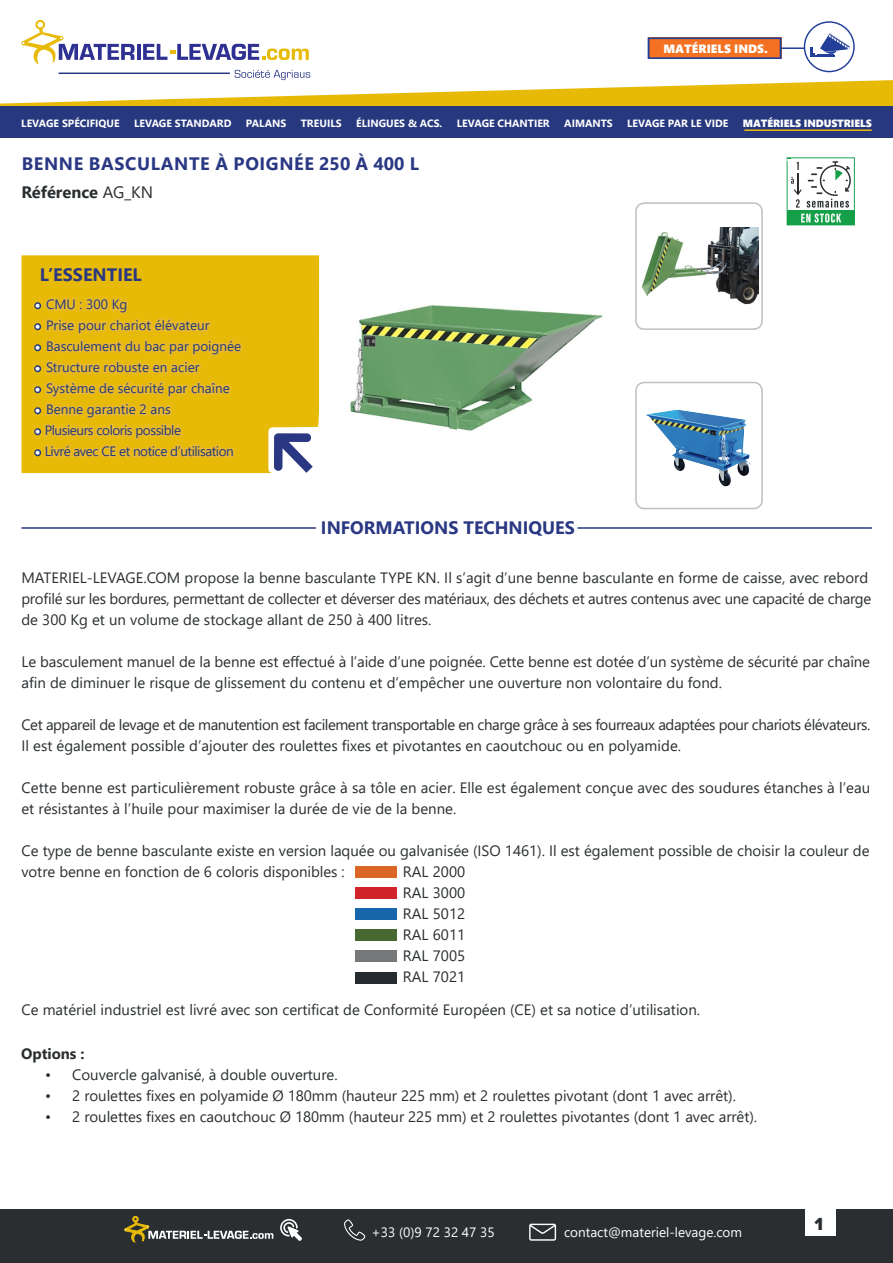
<style>
.page{position:relative;width:893px;height:1263px;background:#fff}
.page>*{position:absolute;margin:0;border:0;box-sizing:border-box;transform-origin:0 0}
.t1{font:700 18px "Segoe UI";color:#2a3783}
.t2{font:700 18px "Segoe UI";letter-spacing:.035em;color:#2a3783}
.t3{font:900 18px "Casto";color:#2a2d30}
.t4{font:700 16.5px "Segoe UI";color:#2a2e30}
.t5{font:15px/21px "Segoe UI";color:#2a2e30}
.t6{font:15px/21px "Segoe UI";letter-spacing:-.03em;color:#2a2e30}
.t7{font:700 15px "Segoe UI";letter-spacing:-.005em;color:#2a2e30}
.t8{font:13.5px "Segoe UI";color:#243a7b}
.t9{font:13.5px "Segoe UI";letter-spacing:-.035em;color:#243a7b}
.t10{font:13.5px "Segoe UI";color:#fff}
.t11{font:12px "Segoe UI Black";color:#fff}
.t12{font:700 10.5px "Segoe UI";color:#fff}
.t13{font:10.5px "Segoe UI Black";letter-spacing:-.01em;color:#fff}
.s1{font-weight:400}
.s2{font-family:"Minion Pro";font-size:15px;color:#fff}
</style>
<div class="page">
<hr style="left:21px;top:527px;width:295px;height:2px;background:#2a3783">
<hr style="left:577px;top:527px;width:295px;height:2px;background:#2a3783">
<div style="left:22px;top:255px;width:298px;height:218px;background:#e8ba08"></div>
<svg style="left:274px;top:433px;width:39px;height:40px"></svg>
<div style="left:34px;top:302px;width:7px;height:7px;border:3px solid #243a7b;border-radius:50%"></div>
<div style="left:34px;top:323px;width:7px;height:7px;border:3px solid #243a7b;border-radius:50%"></div>
<div style="left:34px;top:344px;width:7px;height:7px;border:3px solid #243a7b;border-radius:50%"></div>
<div style="left:34px;top:365px;width:7px;height:7px;border:3px solid #243a7b;border-radius:50%"></div>
<div style="left:34px;top:386px;width:7px;height:7px;border:3px solid #243a7b;border-radius:50%"></div>
<div style="left:34px;top:407px;width:7px;height:7px;border:3px solid #243a7b;border-radius:50%"></div>
<div style="left:34px;top:428px;width:7px;height:7px;border:3px solid #243a7b;border-radius:50%"></div>
<div style="left:34px;top:449px;width:7px;height:7px;border:3px solid #243a7b;border-radius:50%"></div>
<svg style="left:43px;top:273px;width:201px;height:197px;background:#e7b914"></svg>
<svg style="left:787px;top:157px;width:68px;height:68px"></svg>
<svg style="left:0;top:20px;width:893px;height:86px"></svg>
<div style="left:0;top:106px;width:893px;height:31px;background:#27387f"></div>
<hr style="left:744px;top:129px;width:128px;height:2px;background:#e8ba08">
<div style="left:0;top:1209px;width:893px;height:54px;background:#2a2e30"></div>
<svg style="left:280px;top:1219px;width:22px;height:22px"></svg>
<svg style="left:344px;top:1219px;width:21px;height:22px"></svg>
<svg style="left:529px;top:1224px;width:27px;height:17px"></svg>
<svg style="left:124px;top:1216px;width:149px;height:26px"></svg>
<div style="left:805px;top:1206px;width:30px;height:30px;background:#fff"></div>
<div style="left:635px;top:382px;width:128px;height:127px;border:2px solid #c0bec0;border-radius:9px"></div>
<div style="left:635px;top:202px;width:128px;height:128px;border:2px solid #c0bec0;border-radius:9px"></div>
<div style="left:355px;top:866px;width:41px;height:12px;background:#da6627"></div>
<div style="left:355px;top:887px;width:41px;height:12px;background:#d1232a"></div>
<div style="left:355px;top:908px;width:41px;height:12px;background:#1666ab"></div>
<div style="left:355px;top:929px;width:41px;height:12px;background:#476830"></div>
<div style="left:355px;top:950px;width:41px;height:12px;background:#767879"></div>
<div style="left:355px;top:973px;width:41px;height:11px;background:#252c30"></div>
<img style="left:350px;top:305px;width:253px;height:126px">
<img style="left:641px;top:228px;width:117px;height:76px">
<img style="left:646px;top:409px;width:31px;height:18px">
<p class="t11" style="left:663px;top:40px;width:106px">MATÉRIELS INDS.</p>
<p class="t12" style="left:21px;top:113px;width:100px">LEVAGE SPÉCIFIQUE</p>
<p class="t12" style="left:134px;top:113px;width:99px">LEVAGE STANDARD</p>
<p class="t12" style="left:246px;top:113px;width:42px">PALANS</p>
<p class="t12" style="left:301px;top:113px;width:42px">TREUILS</p>
<p class="t12" style="left:356px;top:113px;width:88px">ÉLINGUES &amp; ACS.</p>
<p class="t12" style="left:457px;top:113px;width:94px">LEVAGE CHANTIER</p>
<p class="t12" style="left:564px;top:113px;width:50px">AIMANTS</p>
<p class="t12" style="left:627px;top:113px;width:103px">LEVAGE PAR LE VIDE</p>
<p class="t13" style="left:743px;top:115px;width:130px">MATÉRIELS INDUSTRIELS</p>
<p class="t2" style="left:22px;top:147px;width:399px">BENNE BASCULANTE À POIGNÉE 250 À 400 L</p>
<p class="t4" style="left:21px;top:177px;width:133px">Référence <span class="s1">AG_KN</span></p>
<p class="t1" style="left:40px;top:257px;width:104px">L’ESSENTIEL</p>
<p class="t8" style="left:35px;top:291px;width:94px"><span class="s2">•</span> CMU : 300 Kg</p>
<p class="t8" style="left:35px;top:312px;width:176px"><span class="s2">•</span> Prise pour chariot élévateur</p>
<p class="t8" style="left:35px;top:333px;width:208px"><span class="s2">•</span> Basculement du bac par poignée</p>
<p class="t8" style="left:35px;top:354px;width:166px"><span class="s2">•</span> Structure robuste en acier</p>
<p class="t8" style="left:35px;top:375px;width:196px"><span class="s2">•</span> Système de sécurité par chaîne</p>
<p class="t8" style="left:35px;top:396px;width:137px"><span class="s2">•</span> Benne garantie 2 ans</p>
<p class="t9" style="left:35px;top:417px;width:148px"><span class="s2">•</span> Plusieurs coloris possible</p>
<p class="t9" style="left:35px;top:438px;width:200px"><span class="s2">•</span> Livré avec CE et notice d’utilisation</p>
<p class="t1" style="left:321px;top:510px;width:255px">INFORMATIONS TECHNIQUES</p>
<p class="t5" style="left:21px;top:565px;width:851px">MATERIEL-LEVAGE.COM propose la benne basculante TYPE KN. Il s’agit d’une benne basculante en forme de caisse, avec rebord profilé sur les bordures, permettant de collecter et déverser des matériaux, des déchets et autres contenus avec une capacité de charge de 300 Kg et un volume de stockage allant de 250 à 400 litres.</p>
<p class="t5" style="left:21px;top:649px;width:850px">Le basculement manuel de la benne est effectué à l’aide d’une poignée. Cette benne est dotée d’un système de sécurité par chaîne afin de diminuer le risque de glissement du contenu et d’empêcher une ouverture non volontaire du fond.</p>
<p class="t6" style="left:21px;top:712px;width:850px">Cet appareil de levage et de manutention est facilement transportable en charge grâce à ses fourreaux adaptées pour chariots élévateurs.<br>Il est également possible d’ajouter des roulettes fixes et pivotantes en caoutchouc ou en polyamide.</p>
<p class="t5" style="left:21px;top:775px;width:850px">Cette benne est particulièrement robuste grâce à sa tôle en acier. Elle est également conçue avec des soudures étanches à l’eau et résistantes à l’huile pour maximiser la durée de vie de la benne.</p>
<p class="t5" style="left:21px;top:838px;width:850px">Ce type de benne basculante existe en version laquée ou galvanisée (ISO 1461). Il est également possible de choisir la couleur de votre benne en fonction de 6 coloris disponibles :</p>
<p class="t5" style="left:403px;top:860px;width:64px">RAL 2000</p>
<p class="t5" style="left:403px;top:881px;width:64px">RAL 3000</p>
<p class="t5" style="left:403px;top:902px;width:64px">RAL 5012</p>
<p class="t5" style="left:403px;top:923px;width:64px">RAL 6011</p>
<p class="t5" style="left:403px;top:944px;width:64px">RAL 7005</p>
<p class="t5" style="left:403px;top:965px;width:64px">RAL 7021</p>
<p class="t5" style="left:21px;top:997px;width:680px">Ce matériel industriel est livré avec son certificat de Conformité Européen (CE) et sa notice d’utilisation.</p>
<p class="t7" style="left:21px;top:1040px;width:65px">Options :</p>
<p class="t5" style="left:45px;top:1063px;width:294px">• Couvercle galvanisé, à double ouverture.</p>
<p class="t5" style="left:45px;top:1084px;width:692px">• 2 roulettes fixes en polyamide Ø 180mm (hauteur 225 mm) et 2 roulettes pivotant (dont 1 avec arrêt).</p>
<p class="t5" style="left:45px;top:1105px;width:713px">• 2 roulettes fixes en caoutchouc Ø 180mm (hauteur 225 mm) et 2 roulettes pivotantes (dont 1 avec arrêt).</p>
<p class="t10" style="left:372px;top:1220px;width:125px">+33 (0)9 72 32 47 35</p>
<p class="t10" style="left:564px;top:1220px;width:180px">contact@materiel-levage.com</p>
<p class="t3" style="left:814px;top:1213px;width:10px">1</p>
</div>
